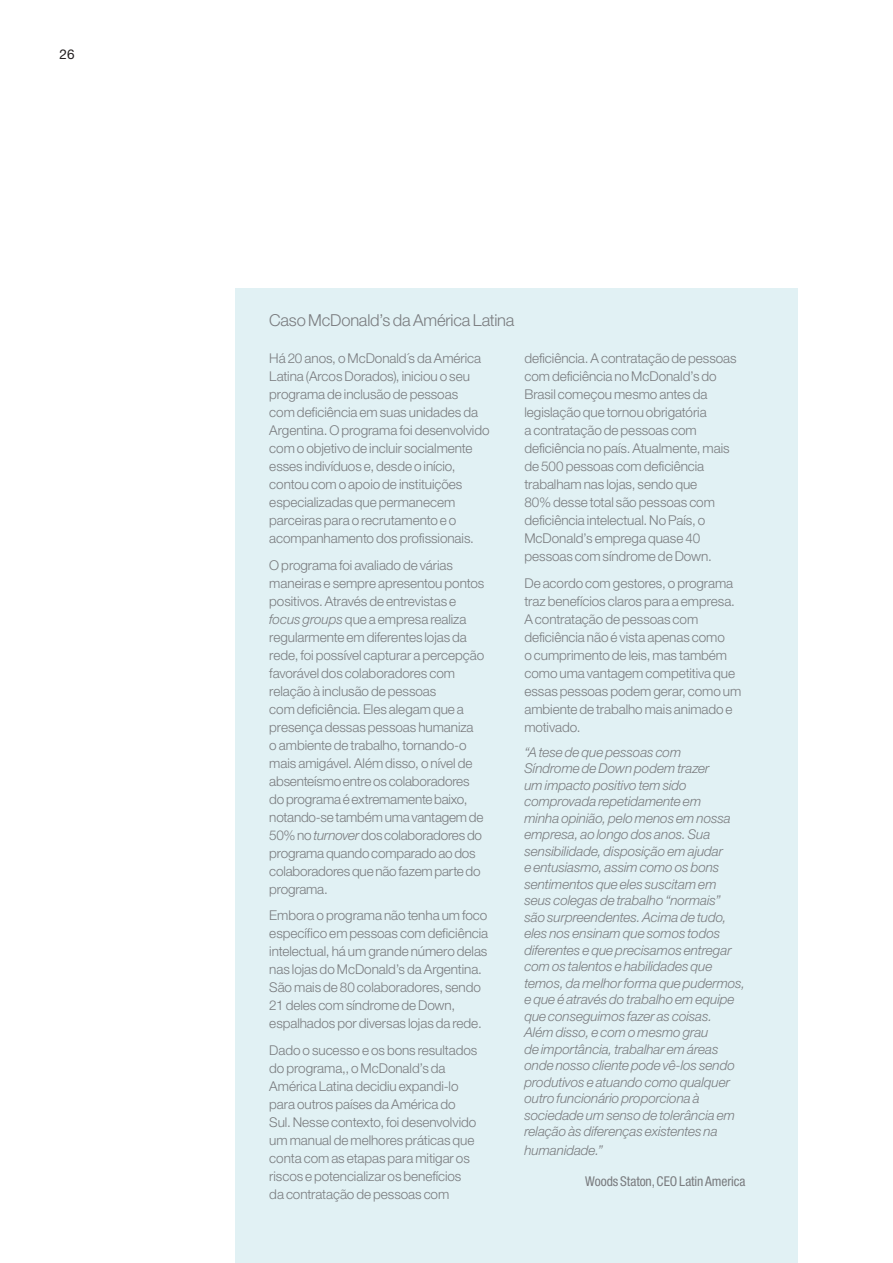
<style>
.page{position:relative;width:893px;height:1263px;background:#fff}
.page>*{position:absolute;margin:0;border:0;box-sizing:border-box;transform-origin:0 0}
.Box_case{font:300 16.5px "Helvetica Neue LT Std";letter-spacing:-.01em;color:#7a7c7f}
.Box_case-2{font:300 13.5px/18px "Helvetica Neue LT Std";letter-spacing:-.005em;color:#7a7c7f}
.Box_case-3{font:italic 300 13.5px/16.5px "Helvetica Neue LT Std";letter-spacing:-.005em;color:#7a7c7f}
.box_assinat{font:condensed 13.5px "Helvetica Neue LT Std";letter-spacing:-.005em;color:#7a7c7f}
.t1{font:13.5px "Helvetica Neue LT Std";color:#231f20}
.s1{font-style:italic}
</style>
<div class="page">
<div style="left:235px;top:288px;width:563px;height:975px;background:#e1f1f4"></div>
<p class="t1" style="left:60px;top:46px;width:17px">26</p>
<p class="Box_case" style="left:269px;top:310px;width:247px">Caso McDonald’s da América Latina</p>
<p class="Box_case-2" style="left:269px;top:349px;width:222px">Há 20 anos, o McDonald´s da América Latina (Arcos Dorados), iniciou o seu programa de inclusão de pessoas<br>com deficiência em suas unidades da Argentina. O programa foi desenvolvido com o objetivo de incluir socialmente esses indivíduos e, desde o início, contou com o apoio de instituições especializadas que permanecem parceiras para o recrutamento e o acompanhamento dos profissionais.</p>
<p class="Box_case-2" style="left:269px;top:555px;width:216px">O programa foi avaliado de várias maneiras e sempre apresentou pontos positivos. Através de entrevistas e <span class="s1">focus groups</span> que a empresa realiza regularmente em diferentes lojas da rede, foi possível capturar a percepção favorável dos colaboradores com relação à inclusão de pessoas<br>com deficiência. Eles alegam que a presença dessas pessoas humaniza o ambiente de trabalho, tornando-o mais amigável. Além disso, o nível de absenteísmo entre os colaboradores do programa é extremamente baixo, notando-se também uma vantagem de 50% no <span class="s1">turnover</span> dos colaboradores do programa quando comparado ao dos colaboradores que não fazem parte do programa.</p>
<p class="Box_case-2" style="left:269px;top:906px;width:220px">Embora o programa não tenha um foco específico em pessoas com deficiência intelectual, há um grande número delas nas lojas do McDonald’s da Argentina.<br>São mais de 80 colaboradores, sendo 21 deles com síndrome de Down, espalhados por diversas lojas da rede.</p>
<p class="Box_case-2" style="left:269px;top:1041px;width:209px">Dado o sucesso e os bons resultados do programa,, o McDonald’s da América Latina decidiu expandi-lo para outros países da América do Sul. Nesse contexto, foi desenvolvido um manual de melhores práticas que conta com as etapas para mitigar os riscos e potencializar os benefícios da contratação de pessoas com</p>
<p class="Box_case-2" style="left:524px;top:349px;width:214px">deficiência. A contratação de pessoas com deficiência no McDonald’s do<br>Brasil começou mesmo antes da legislação que tornou obrigatória<br>a contratação de pessoas com deficiência no país. Atualmente, mais de 500 pessoas com deficiência trabalham nas lojas, sendo que<br>80% desse total são pessoas com deficiência intelectual. No País, o<br>McDonald’s emprega quase 40 pessoas com síndrome de Down.</p>
<p class="Box_case-2" style="left:524px;top:573px;width:218px">De acordo com gestores, o programa traz benefícios claros para a empresa.<br>A contratação de pessoas com deficiência não é vista apenas como<br>o cumprimento de leis, mas também como uma vantagem competitiva que essas pessoas podem gerar, como um ambiente de trabalho mais animado e motivado.</p>
<p class="Box_case-3" style="left:524px;top:743px;width:222px">“A tese de que pessoas com<br>Síndrome de Down podem trazer<br>um impacto positivo tem sido comprovada repetidamente em<br>minha opinião, pelo menos em nossa empresa, ao longo dos anos. Sua sensibilidade, disposição em ajudar<br>e entusiasmo, assim como os bons sentimentos que eles suscitam em seus colegas de trabalho “normais”<br>são surpreendentes. Acima de tudo, eles nos ensinam que somos todos diferentes e que precisamos entregar com os talentos e habilidades que temos, da melhor forma que pudermos, e que é através do trabalho em equipe que conseguimos fazer as coisas.<br>Além disso, e com o mesmo grau<br>de importância, trabalhar em áreas onde nosso cliente pode vê-los sendo produtivos e atuando como qualquer outro funcionário proporciona à sociedade um senso de tolerância em relação às diferenças existentes na</p>
<p class="Box_case-3" style="left:524px;top:1142px;width:80px">humanidade.”</p>
<p class="box_assinat" style="left:585px;top:1174px;width:162px">Woods Staton, CEO Latin America</p>
</div>
